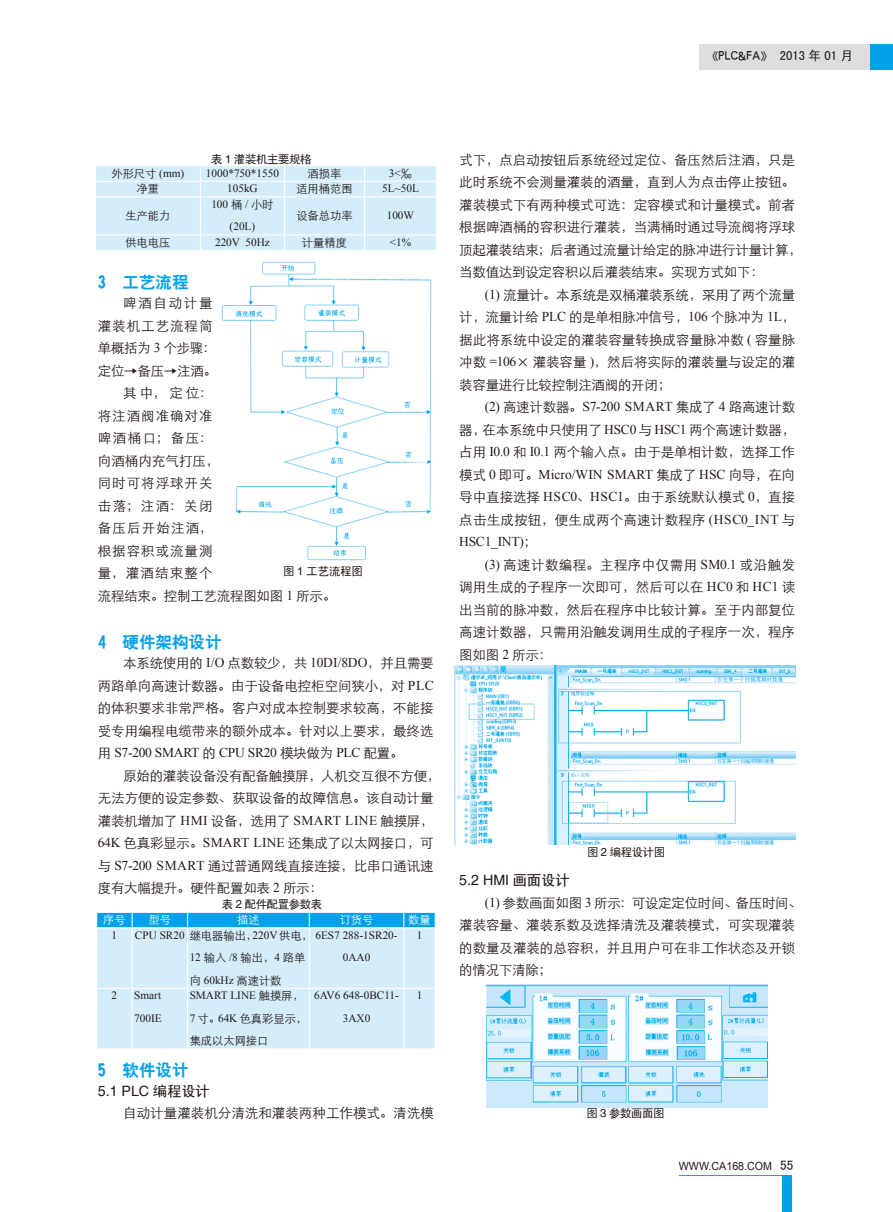
<style>
.page{position:relative;width:893px;height:1212px;background:#fff}
.page>*{position:absolute;margin:0;border:0;box-sizing:border-box;transform-origin:0 0}
.内文标题-蓝色版{font:16.5px "Heiti CSEG";color:#00a1e9}
.内文小标题{font:14.25px "CT Hei Ti SJ";color:#231916}
.正文-B{font:13.5px/22.5px "ST Xihei";letter-spacing:-.005em;color:#231916;text-align:justify}
.正文-B-2{font:13.5px/22.5px "ST Xihei";letter-spacing:.07em;color:#231916}
.t1{font:12.75px "H Yb 1 gj";color:#231916}
.图示{font:11.25px/22.5px "Times New Roman";color:#231916;text-align:center}
.图示-2{font:11.25px/22.5px "ST Xihei";color:#231916}
.图示-3{font:11.25px "CT Hei Ti SJ";letter-spacing:-.02em;color:#231916}
.t2{font:11.25px "Arial";color:#231916;scale:.95 1}
.图示-4{font:11.25px "ST Xihei";color:#fff}
.s1{font-family:"Sim Hei"}
.s2{font-family:"Times New Roman"}
.s3{font-family:"ST Xihei"}
.s4{font-family:"Sim Hei";font-size:13.5px}
</style>
<div class="page">
<div style="left:783px;top:1175px;width:9px;height:37px;background:#00a1e9"></div>
<div style="left:699px;top:44px;width:194px;height:25px;background:#dcdddd"></div>
<div style="left:870px;top:44px;width:23px;height:25px;background:#00a1e9"></div>
<hr style="left:679px;top:1175px;width:109px;height:1px;background:#00a1e9">
<svg style="left:95px;top:166px;width:341px;height:84px;background:#d4edfb"></svg>
<hr style="left:96px;top:181px;width:104px;height:1px;background:#fff">
<hr style="left:200px;top:181px;width:84px;height:1px;background:#fff">
<hr style="left:284px;top:181px;width:80px;height:1px;background:#fff">
<hr style="left:364px;top:181px;width:72px;height:1px;background:#fff">
<img style="left:221px;top:261px;width:211px;height:300px">
<svg style="left:96px;top:912px;width:340px;height:137px;background:#bfe5f9"></svg>
<hr style="left:96px;top:927px;width:36px;height:1px;background:#fff">
<hr style="left:132px;top:927px;width:56px;height:1px;background:#fff">
<hr style="left:188px;top:927px;width:121px;height:1px;background:#fff">
<hr style="left:309px;top:927px;width:95px;height:1px;background:#fff">
<hr style="left:404px;top:927px;width:32px;height:1px;background:#fff">
<img style="left:455px;top:666px;width:340px;height:179px">
<img style="left:487px;top:984px;width:281px;height:123px">
<p class="t1" style="left:706px;top:49px;width:149px">《PLC&amp;FA》 <span class="s1">2013 年 01 月</span></p>
<p class="图示-3" style="left:211px;top:153px;width:102px">表 1 灌装机主要规格</p>
<p class="图示-2" style="left:111px;top:161px;width:74px">外形尺寸 <span class="s2">(mm)</span></p>
<p class="图示" style="left:206px;top:162px;width:75px">1000*750*1550</p>
<p class="图示-2" style="left:308px;top:161px;width:35px">酒损率</p>
<p class="图示" style="left:389px;top:162px;width:25px">3&lt;<span class="s3">‰</span></p>
<p class="图示-2" style="left:137px;top:177px;width:24px">净重</p>
<p class="图示" style="left:227px;top:177px;width:32px">105kG</p>
<p class="图示-2" style="left:296px;top:177px;width:58px">适用桶范围</p>
<p class="图示" style="left:382px;top:177px;width:38px">5L~50L</p>
<p class="图示-2" style="left:125px;top:204px;width:46px">生产能力</p>
<p class="图示" style="left:211px;top:193px;width:64px">100 <span class="s3">桶</span> / <span class="s3">小时</span>(20L)</p>
<p class="图示-2" style="left:296px;top:204px;width:58px">设备总功率</p>
<p class="图示" style="left:387px;top:204px;width:29px">100W</p>
<p class="图示-2" style="left:125px;top:230px;width:46px">供电电压</p>
<p class="图示" style="left:215px;top:231px;width:56px">220V 50Hz</p>
<p class="图示-2" style="left:302px;top:230px;width:46px">计量精度</p>
<p class="图示" style="left:390px;top:231px;width:23px">&lt;1%</p>
<p class="内文标题-蓝色版" style="left:98px;top:274px;width:92px">3　工艺流程</p>
<p class="正文-B-2" style="left:98px;top:291px;width:121px;text-indent:26px">啤酒自动计量灌装机工艺流程简单概括为 <span class="s2">3</span> 个步骤：定位→备压→注酒。</p>
<p class="正文-B-2" style="left:98px;top:381px;width:240px;text-indent:26px">其中，定位：<br>将注酒阀准确对准<br>啤酒桶口；备压：<br>向酒桶内充气打压，<br>同时可将浮球开关<br>击落；注酒：关闭<br>备压后开始注酒，<br>根据容积或流量测<br>量，灌酒结束整个<br>流程结束。控制工艺流程图如图 <span class="s2">1</span> 所示。</p>
<p class="内文标题-蓝色版" style="left:98px;top:634px;width:125px">4　硬件架构设计</p>
<p class="正文-B" style="left:98px;top:651px;width:338px;text-indent:26px">本系统使用的 <span class="s2">I/O</span> 点数较少，共 <span class="s2">10DI/8DO</span>，并且需要两路单向高速计数器。由于设备电控柜空间狭小，对 <span class="s2">PLC</span>的体积要求非常严格。客户对成本控制要求较高，不能接受专用编程电缆带来的额外成本。针对以上要求，最终选用 <span class="s2">S7-200 SMART</span> 的 <span class="s2">CPU SR20</span> 模块做为 <span class="s2">PLC</span> 配置。</p>
<p class="正文-B" style="left:98px;top:763px;width:344px;text-align:left;text-indent:26px">原始的灌装设备没有配备触摸屏，人机交互很不方便，无法方便的设定参数、获取设备的故障信息。该自动计量灌装机增加了 <span class="s2">HMI</span> 设备，选用了 <span class="s2">SMART LINE</span> 触摸屏，<br><span class="s2">64K</span> 色真彩显示。<span class="s2">SMART LINE</span> 还集成了以太网接口，可与 <span class="s2">S7-200 SMART</span> 通过普通网线直接连接，比串口通讯速度有大幅提升。硬件配置如表 <span class="s2">2</span> 所示：</p>
<p class="图示-3" style="left:283px;top:566px;width:81px">图 1 工艺流程图</p>
<p class="图示-3" style="left:222px;top:898px;width:102px">表 2 配件配置参数表</p>
<p class="图示-4" style="left:103px;top:911px;width:24px">序号</p>
<p class="图示-4" style="left:149px;top:911px;width:24px">型号</p>
<p class="图示-4" style="left:237px;top:911px;width:24px">描述</p>
<p class="图示-4" style="left:340px;top:911px;width:35px">订货号</p>
<p class="图示-4" style="left:408px;top:911px;width:24px">数量</p>
<p class="图示" style="left:112px;top:924px;width:7px">1</p>
<p class="图示" style="left:135px;top:924px;width:264px">CPU SR20 <span class="s3">继电器输出，</span>220V<span class="s3">供电，</span> 6ES7 288-1SR20-</p>
<p class="图示-2" style="left:190px;top:946px;width:117px"><span class="s2">12</span> 输入 <span class="s2">/8</span> 输出，<span class="s2">4</span> 路单向 <span class="s2">60kHz</span> 高速计数</p>
<p class="图示" style="left:343px;top:946px;width:29px">0AA0</p>
<p class="图示" style="left:417px;top:924px;width:7px">1</p>
<p class="图示" style="left:112px;top:984px;width:7px">2</p>
<p class="图示" style="left:134px;top:984px;width:29px;text-align:left">Smart<br>700IE</p>
<p class="图示-2" style="left:190px;top:984px;width:119px"><span class="s2">SMART LINE</span> 触摸屏，<br><span class="s2">7</span> 寸。<span class="s2">64K</span> 色真彩显示，集成以太网接口</p>
<p class="图示" style="left:314px;top:984px;width:86px">6AV6 648-0BC11-<br>3AX0</p>
<p class="图示" style="left:417px;top:984px;width:7px">1</p>
<p class="内文标题-蓝色版" style="left:98px;top:1061px;width:92px">5　软件设计</p>
<p class="内文小标题" style="left:98px;top:1084px;width:114px">5.1 PLC 编程设计</p>
<p class="正文-B" style="left:123px;top:1101px;width:312px">自动计量灌装机分清洗和灌装两种工作模式。清洗模</p>
<p class="正文-B" style="left:459px;top:147px;width:344px;text-align:left">式下，点启动按钮后系统经过定位、备压然后注酒，只是此时系统不会测量灌装的酒量，直到人为点击停止按钮。灌装模式下有两种模式可选：定容模式和计量模式。前者根据啤酒桶的容积进行灌装，当满桶时通过导流阀将浮球顶起灌装结束；后者通过流量计给定的脉冲进行计量计算，当数值达到设定容积以后灌装结束。实现方式如下：</p>
<p class="正文-B" style="left:459px;top:282px;width:338px;text-indent:26px"><span class="s2">(1)</span> 流量计。本系统是双桶灌装系统，采用了两个流量计，流量计给 <span class="s2">PLC</span> 的是单相脉冲信号，<span class="s2">106</span> 个脉冲为 <span class="s2">1L</span>，据此将系统中设定的灌装容量转换成容量脉冲数 <span class="s2">(</span> 容量脉冲数 <span class="s2">=106</span>× 灌装容量 <span class="s2">)</span>，然后将实际的灌装量与设定的灌装容量进行比较控制注酒阀的开闭；</p>
<p class="正文-B" style="left:459px;top:395px;width:338px;text-indent:26px"><span class="s2">(2)</span> 高速计数器。<span class="s2">S7-200 SMART</span> 集成了 <span class="s2">4</span> 路高速计数器，在本系统中只使用了 <span class="s2">HSC0</span> 与 <span class="s2">HSC1</span> 两个高速计数器，占用 <span class="s2">I0.0</span> 和 <span class="s2">I0.1</span> 两个输入点。由于是单相计数，选择工作模式 <span class="s2">0</span> 即可。<span class="s2">Micro/WIN SMART</span> 集成了 <span class="s2">HSC</span> 向导，在向导中直接选择 <span class="s2">HSC0</span>、<span class="s2">HSC1</span>。由于系统默认模式 <span class="s2">0</span>，直接点击生成按钮，便生成两个高速计数程序 <span class="s2">(HSC0_INT</span> 与<span class="s2">HSC1_INT)</span>；</p>
<p class="正文-B" style="left:459px;top:552px;width:337px;text-indent:26px"><span class="s2">(3)</span> 高速计数编程。主程序中仅需用 <span class="s2">SM0.1</span> 或沿触发调用生成的子程序一次即可，然后可以在 <span class="s2">HC0</span> 和 <span class="s2">HC1</span> 读出当前的脉冲数，然后在程序中比较计算。至于内部复位高速计数器，只需用沿触发调用生成的子程序一次，程序图如图 <span class="s2">2</span> 所示：</p>
<p class="图示-3" style="left:587px;top:847px;width:80px">图 2 编程设计图</p>
<p class="内文小标题" style="left:459px;top:873px;width:112px">5.2 HMI 画面设计</p>
<p class="正文-B" style="left:459px;top:890px;width:344px;text-align:left;text-indent:26px"><span class="s2">(1)</span> 参数画面如图 <span class="s2">3</span> 所示：可设定定位时间、备压时间、灌装容量、灌装系数及选择清洗及灌装模式，可实现灌装的数量及灌装的总容积，并且用户可在非工作状态及开锁的情况下清除；</p>
<p class="图示-3" style="left:586px;top:1107px;width:80px">图 3 参数画面图</p>
<p class="t2" style="left:679px;top:1158px;width:122px">WWW.CA168.COM <span class="s4">55</span></p>
</div>
